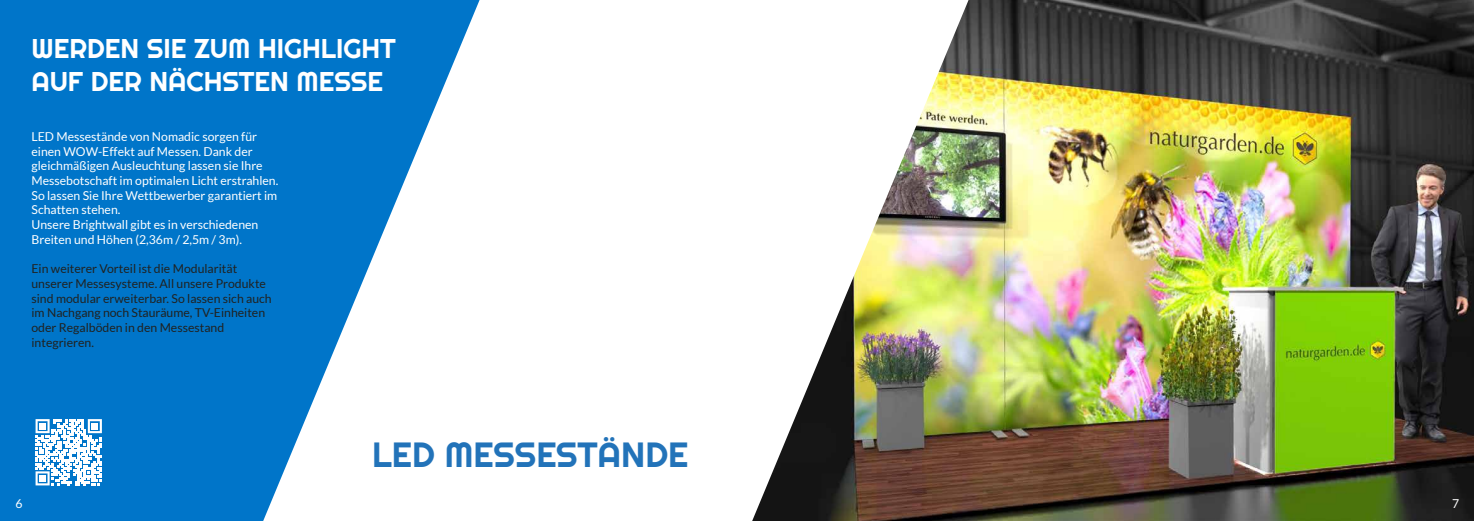
<style>
.page{position:relative;width:1474px;height:521px;background:#fff}
.page>*{position:absolute;margin:0;border:0;box-sizing:border-box;transform-origin:0 0}
.t1{font:35px "Righteous";color:#2273b9}
.t2{font:27.12px/32.6px "Righteous";color:#fff}
.t3{font:12.25px/14.7px "Lato";color:#fff}
.t4{font:12.25px/14.7px "Lato";color:#202221}
</style>
<div class="page">
<div style="left:0;top:0;width:266px;height:521px;background:#0075c9"></div>
<img style="left:968px;top:0;width:505px;height:521px">
<svg style="left:266px;top:0;width:702px;height:521px"></svg>
<svg style="left:36px;top:419px;width:66px;height:66px"></svg>
<h2 class="t2" style="left:32px;top:32px;width:366px">WERDEN SIE ZUM HIGHLIGHT<br>AUF DER NÄCHSTEN MESSE</h2>
<p class="t3" style="left:32px;top:129px;width:248px">LED Messestände von Nomadic sorgen für einen WOW-Effekt auf Messen. Dank der gleichmäßigen Ausleuchtung lassen sie Ihre Messebotschaft im optimalen Licht erstrahlen.<br>So lassen Sie Ihre Wettbewerber garantiert im Schatten stehen.<br>Unsere Brightwall gibt es in verschiedenen Breiten und Höhen (2,36m / 2,5m / 3m).</p>
<p class="t4" style="left:32px;top:261px;width:242px">Ein weiterer Vorteil ist die Modularität unserer Messesysteme. All unsere Produkte sind modular erweiterbar. So lassen sich auch im Nachgang noch Stauräume, TV-Einheiten oder Regalböden in den Messestand integrieren.</p>
<h1 class="t1" style="left:372px;top:433px;width:318px">LED MESSESTÄNDE</h1>
<p class="t3" style="left:15px;top:496px;width:9px">6</p>
<p class="t3" style="left:1451px;top:496px;width:9px">7</p>
</div>
